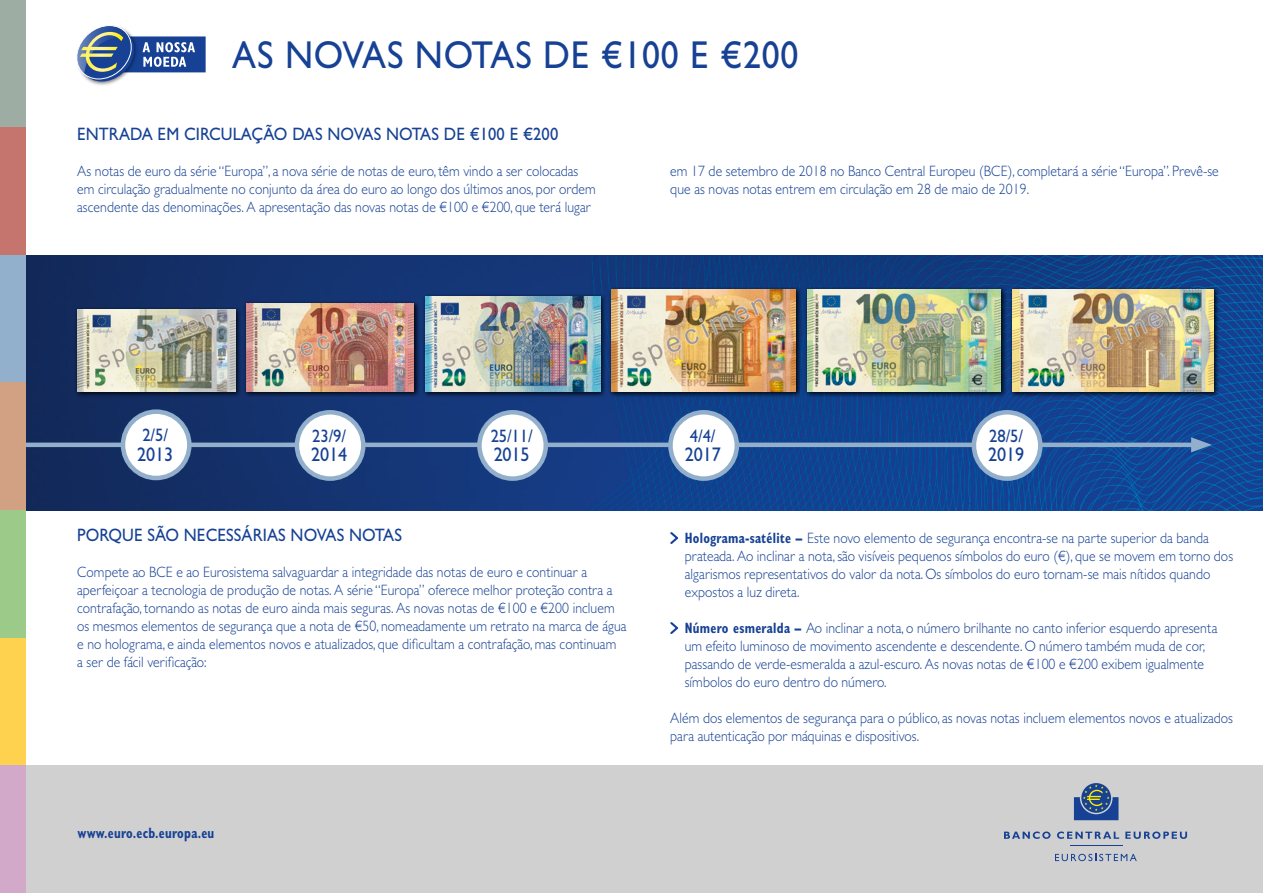
<style>
.page{position:relative;width:1263px;height:893px;background:#fff}
.page>*{position:absolute;margin:0;border:0;box-sizing:border-box;transform-origin:0 0}
.t1{font:500 39px "Gill Sans MT Pro";letter-spacing:.02em;color:#164194;scale:.92 1}
.t2{font:500 19.8px "Gill Sans MT Pro";letter-spacing:-.005em;color:#164194;scale:.92 1}
.t3{font:500 18px "Gill Sans MT Pro";letter-spacing:.005em;color:#164194;scale:.92 1}
.t4{font:300 15px/18px "Gill Sans MT Pro";letter-spacing:.005em;color:#164194;scale:.92 1}
.t5{font:700 condensed 15px "Gill Sans MT Pro";letter-spacing:.02em;color:#164194;scale:.85 1}
.s1{font-weight:700;font-stretch:condensed}
</style>
<div class="page">
<div style="left:0;top:765px;width:1263px;height:128px;background:#d0d0d0"></div>
<img style="left:26px;top:255px;width:1237px;height:255px">
<div style="left:244px;top:300px;width:176px;height:97px;background:#000;opacity:.6"></div>
<div style="left:422px;top:293px;width:184px;height:104px;background:#000;opacity:.6"></div>
<div style="left:1009px;top:287px;width:210px;height:110px;background:#000;opacity:.6"></div>
<div style="left:804px;top:287px;width:203px;height:110px;background:#000;opacity:.6"></div>
<div style="left:74px;top:307px;width:167px;height:90px;background:#000;opacity:.6"></div>
<div style="left:609px;top:287px;width:193px;height:110px;background:#000;opacity:.6"></div>
<img style="left:90px;top:82px;width:25px;height:3px">
<svg style="left:77px;top:25px;width:129px;height:57px"></svg>
<svg style="left:1074px;top:784px;width:44px;height:36px"></svg>
<hr style="left:1070px;top:845px;width:52px;height:1px;background:#164194">
<svg style="left:1004px;top:831px;width:46px;height:8px"></svg>
<svg style="left:1057px;top:831px;width:62px;height:8px"></svg>
<svg style="left:1125px;top:831px;width:62px;height:8px"></svg>
<svg style="left:1055px;top:854px;width:82px;height:7px"></svg>
<hr style="left:16px;top:443px;width:1183px;height:4px;background:#92afcc">
<svg style="left:1191px;top:437px;width:21px;height:15px"></svg>
<div style="left:123px;top:412px;width:66px;height:66px;background:#fff;border-radius:50%"></div>
<div style="left:121px;top:409px;width:71px;height:71px;border:4px solid #92afcc;border-radius:50%"></div>
<div style="left:297px;top:412px;width:66px;height:67px;background:#fff;border-radius:50%"></div>
<div style="left:295px;top:410px;width:70px;height:71px;border:4px solid #92afcc;border-radius:50%"></div>
<div style="left:479px;top:412px;width:67px;height:67px;background:#fff;border-radius:50%"></div>
<div style="left:477px;top:410px;width:71px;height:71px;border:4px solid #92afcc;border-radius:50%"></div>
<div style="left:670px;top:412px;width:67px;height:67px;background:#fff;border-radius:50%"></div>
<div style="left:668px;top:410px;width:71px;height:71px;border:4px solid #92afcc;border-radius:50%"></div>
<div style="left:974px;top:412px;width:66px;height:67px;background:#fff;border-radius:50%"></div>
<div style="left:972px;top:410px;width:70px;height:71px;border:4px solid #92afcc;border-radius:50%"></div>
<svg style="left:670px;top:532px;width:8px;height:12px"></svg>
<svg style="left:670px;top:622px;width:8px;height:12px"></svg>
<div style="left:0;top:0;width:26px;height:128px;background:#9dada3"></div>
<div style="left:0;top:128px;width:26px;height:127px;background:#c6756e"></div>
<div style="left:0;top:255px;width:26px;height:128px;background:#92afcc"></div>
<div style="left:0;top:383px;width:26px;height:127px;background:#d2a184"></div>
<div style="left:0;top:510px;width:26px;height:128px;background:#9bca89"></div>
<div style="left:0;top:638px;width:26px;height:127px;background:#fed24e"></div>
<div style="left:0;top:765px;width:26px;height:128px;background:#d2a9c8"></div>
<h1 class="t1" style="left:232px;top:32px;width:617px">AS NOVAS NOTAS DE €100 E €200</h1>
<p class="t3" style="left:77px;top:124px;width:524px">ENTRADA EM CIRCULAÇÃO DAS NOVAS NOTAS DE €100 E €200</p>
<p class="t4" style="left:77px;top:162px;width:565px">As notas de euro da série “Europa”, a nova série de notas de euro, têm vindo a ser colocadas em circulação gradualmente no conjunto da área do euro ao longo dos últimos anos, por ordem ascendente das denominações. A apresentação das novas notas de €100 e €200, que terá lugar</p>
<p class="t4" style="left:670px;top:162px;width:598px">em 17 de setembro de 2018 no Banco Central Europeu (BCE), completará a série “Europa”. Prevê-se que as novas notas entrem em circulação em 28 de maio de 2019.</p>
<p class="t3" style="left:142px;top:424px;width:29px">2/5/</p>
<h2 class="t2" style="left:137px;top:442px;width:41px">2013</h2>
<p class="t3" style="left:312px;top:425px;width:38px">23/9/</p>
<h2 class="t2" style="left:311px;top:443px;width:41px">2014</h2>
<p class="t3" style="left:491px;top:425px;width:47px">25/11/</p>
<h2 class="t2" style="left:494px;top:443px;width:41px">2015</h2>
<p class="t3" style="left:77px;top:524px;width:355px">PORQUE SÃO NECESSÁRIAS NOVAS NOTAS</p>
<p class="t4" style="left:77px;top:563px;width:599px">Compete ao BCE e ao Eurosistema salvaguardar a integridade das notas de euro e continuar a aperfeiçoar a tecnologia de produção de notas. A série “Europa” oferece melhor proteção contra a contrafação, tornando as notas de euro ainda mais seguras. As novas notas de €100 e €200 incluem os mesmos elementos de segurança que a nota de €50, nomeadamente um retrato na marca de água e no holograma, e ainda elementos novos e atualizados, que dificultam a contrafação, mas continuam<br>a ser de fácil verificação:</p>
<p class="t5" style="left:77px;top:824px;width:163px">www.euro.ecb.europa.eu</p>
<p class="t3" style="left:690px;top:425px;width:29px">4/4/</p>
<h2 class="t2" style="left:685px;top:443px;width:41px">2017</h2>
<p class="t3" style="left:989px;top:425px;width:38px">28/5/</p>
<h2 class="t2" style="left:988px;top:443px;width:41px">2019</h2>
<p class="t4" style="left:685px;top:529px;width:597px"><span class="s1">Holograma-satélite –</span> Este novo elemento de segurança encontra-se na parte superior da banda prateada. Ao inclinar a nota, são visíveis pequenos símbolos do euro (€), que se movem em torno dos algarismos representativos do valor da nota. Os símbolos do euro tornam-se mais nítidos quando expostos a luz direta.</p>
<p class="t4" style="left:685px;top:619px;width:580px"><span class="s1">Número esmeralda –</span> Ao inclinar a nota, o número brilhante no canto inferior esquerdo apresenta um efeito luminoso de movimento ascendente e descendente. O número também muda de cor, passando de verde-esmeralda a azul-escuro. As novas notas de €100 e €200 exibem igualmente símbolos do euro dentro do número.</p>
<p class="t4" style="left:670px;top:709px;width:613px">Além dos elementos de segurança para o público, as novas notas incluem elementos novos e atualizados para autenticação por máquinas e dispositivos.</p>
</div>
